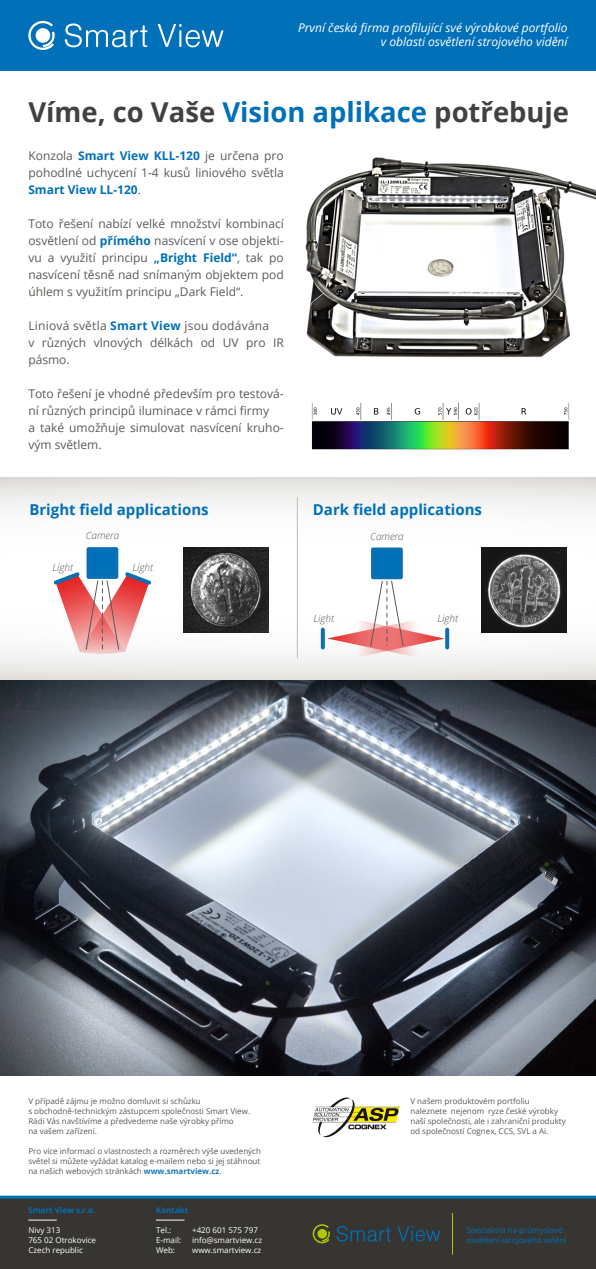
<style>
.page{position:relative;width:596px;height:1269px;background:#fff}
.page>*{position:absolute;margin:0;border:0;box-sizing:border-box;transform-origin:0 0}
.t1{font:700 27.4px "Open Sans";color:#404140}
.t2{font:700 15px "Open Sans";color:#0070b8}
.t3{font:12px/17px "Open Sans";color:#5c5a56;text-align:justify}
.t4{font:italic 12px/14.4px "Open Sans";color:#fff;text-align:right}
.t5{font:italic 300 10px "Open Sans";color:#5c5a56}
.t6{font:8px/10px "Open Sans";color:#5a595a}
.t7{font:8px/10px "Open Sans";color:#fff}
.t8{font:8px/10px "Open Sans";color:#0070b8}
.t9{font:700 8px "Open Sans";color:#0070b8}
.s1{color:#0070b8}
.s2{font-weight:700;color:#0070b8}
.s3{font-weight:700;color:#1476b7}
</style>
<div class="page">
<div style="left:0;top:1197px;width:595px;height:72px;background:#373532"></div>
<hr style="left:0;top:1196px;width:595px;height:3px;background:#0070b8">
<div style="left:0;top:0;width:595px;height:71px;background:#0070b8"></div>
<svg style="left:65px;top:24px;width:82px;height:23px"></svg>
<svg style="left:157px;top:24px;width:66px;height:23px"></svg>
<svg style="left:28px;top:21px;width:27px;height:29px"></svg>
<svg style="left:336px;top:1226px;width:54px;height:16px"></svg>
<svg style="left:397px;top:1226px;width:43px;height:16px"></svg>
<svg style="left:312px;top:1224px;width:17px;height:19px"></svg>
<svg style="left:28px;top:1220px;width:29px;height:1px"></svg>
<svg style="left:156px;top:1220px;width:28px;height:1px"></svg>
<svg style="left:0;top:477px;width:595px;height:203px"></svg>
<svg style="left:312px;top:1097px;width:87px;height:41px"></svg>
<hr style="left:315px;top:1107px;width:84px;height:1px;background:#1a171b">
<hr style="left:312px;top:1122px;width:84px;height:1px;background:#1a171b">
<hr style="left:314px;top:1112px;width:45px;height:1px;background:#1a171b">
<hr style="left:313px;top:1117px;width:43px;height:1px;background:#1a171b">
<hr style="left:452px;top:1213px;width:1px;height:42px;background:#b1c800">
<img style="left:311px;top:402px;width:257px;height:48px">
<img style="left:305px;top:157px;width:290px;height:200px">
<div style="left:86px;top:547px;width:32px;height:32px;background:#0070b8;border:4px solid #0a6fb3"></div>
<svg style="left:445px;top:628px;width:4px;height:21px"></svg>
<svg style="left:320px;top:628px;width:4px;height:21px"></svg>
<svg style="left:51px;top:569px;width:103px;height:85px"></svg>
<div style="left:371px;top:547px;width:31px;height:32px;background:#0070b8;border:4px solid #0a6fb3"></div>
<svg style="left:327px;top:580px;width:117px;height:78px"></svg>
<img style="left:481px;top:547px;width:85px;height:85px">
<img style="left:183px;top:547px;width:85px;height:85px">
<img style="left:0;top:680px;width:595px;height:395px">
<hr style="left:297px;top:497px;width:1px;height:161px;background:#bfbbb4">
<p class="t4" style="left:298px;top:20px;width:271px">První česká firma profilující své výrobkové portfolio v oblasti osvětlení strojového vidění</p>
<h1 class="t1" style="left:28px;top:93px;width:542px">Víme, co Vaše <span class="s1">Vision aplikace</span> potřebuje</h1>
<p class="t3" style="left:28px;top:147px;width:257px">Konzola <span class="s2">Smart View KLL-120</span> je určena pro pohodlné uchycení 1-4 kusů liniového světla <span class="s2">Smart View LL-120</span>.</p>
<p class="t3" style="left:28px;top:215px;width:257px">Toto řešení nabízí velké množství kombinací osvětlení od <span class="s2">přímého</span> nasvícení v ose objekti&shy;vu a využití principu <span class="s2">„Bright Field“</span>, tak po nasvícení těsně nad snímaným objektem pod úhlem s využitím principu „Dark Field“.</p>
<p class="t3" style="left:28px;top:317px;width:257px;text-align:left">Liniová světla <span class="s2">Smart View</span> jsou dodávána<br>v různých vlnových délkách od UV pro IR pásmo.</p>
<p class="t3" style="left:28px;top:385px;width:257px;text-align:left">Toto řešení je vhodné především pro testová&shy;ní různých principů iluminace v rámci firmy<br>a také umožňuje simulovat nasvícení kruho&shy;vým světlem.</p>
<p class="t2" style="left:29px;top:498px;width:181px">Bright field applications</p>
<p class="t2" style="left:312px;top:498px;width:171px">Dark field applications</p>
<p class="t5" style="left:86px;top:529px;width:35px">Camera</p>
<p class="t5" style="left:52px;top:560px;width:22px">Light</p>
<p class="t5" style="left:132px;top:560px;width:22px">Light</p>
<p class="t5" style="left:370px;top:529px;width:35px">Camera</p>
<p class="t5" style="left:313px;top:611px;width:22px">Light</p>
<p class="t5" style="left:437px;top:611px;width:22px">Light</p>
<p class="t6" style="left:28px;top:1095px;width:223px">V případě zájmu je možno domluvit si schůzku<br>s obchodně-technickým zástupcem společnosti Smart View.<br>Rádi Vás navštívíme a předvedeme naše výrobky přímo<br>na vašem zařízení.</p>
<p class="t6" style="left:28px;top:1145px;width:234px;text-align:justify">Pro více informací o vlastnostech a rozměrech výše uvedených světel si můžete vyžádat katalog e-mailem nebo si jej stáhnout na našich webových stránkách <span class="s3">www.smartview.cz</span>.</p>
<p class="t9" style="left:28px;top:1204px;width:68px">Smart View s.r.o.</p>
<p class="t7" style="left:28px;top:1225px;width:69px">Nivy 313<br>765 02 Otrokovice<br>Czech republic</p>
<p class="t9" style="left:156px;top:1204px;width:34px">Kontakt</p>
<p class="t7" style="left:156px;top:1225px;width:17px">Tel.:</p>
<p class="t7" style="left:192px;top:1225px;width:67px">+420 601 575 797</p>
<p class="t7" style="left:156px;top:1235px;width:27px">E-mail:</p>
<p class="t7" style="left:192px;top:1235px;width:71px">info@smartview.cz</p>
<p class="t7" style="left:156px;top:1245px;width:20px">Web:</p>
<p class="t7" style="left:192px;top:1245px;width:71px">www.smartview.cz</p>
<p class="t6" style="left:410px;top:1095px;width:157px">V našem produktovém portfoliu naleznete nejenom ryze české výrobky naší společnosti, ale i zahraniční produkty od společností Cognex, CCS, SVL a Ai.</p>
<p class="t8" style="left:466px;top:1225px;width:101px">Specialista na průmyslové osvětlení strojového vidění</p>
</div>
